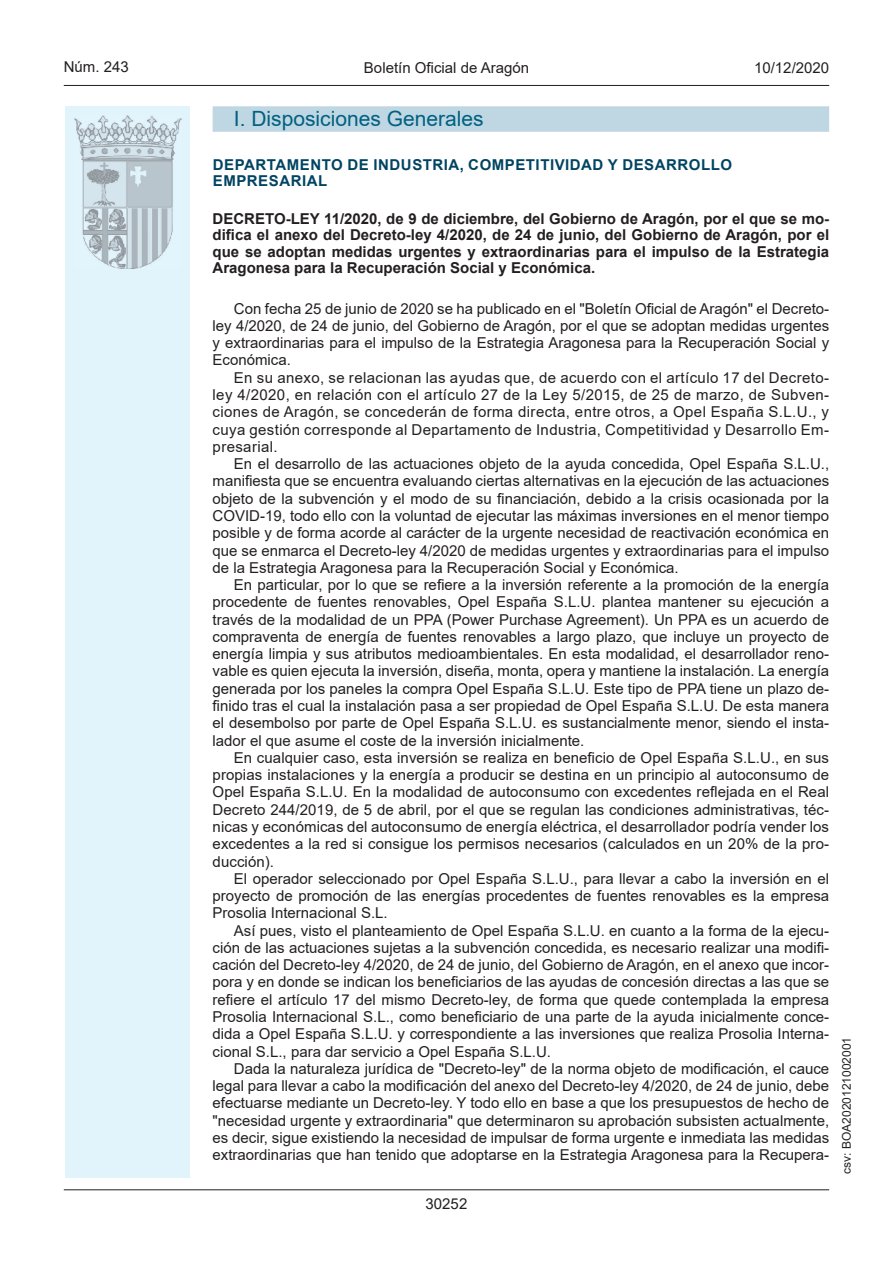
<style>
.page{position:relative;width:893px;height:1263px;background:#fff}
.page>*{position:absolute;margin:0;border:0;box-sizing:border-box;transform-origin:0 0}
.Titulo_sec{font:21px "Arial";color:#006180}
.inicio_de_parrafo{font:15px/17.2px "Arial";color:#231f20;text-align:justify}
.Titulo_text{font:700 15px/16.5px "Arial";color:#231f20;text-align:justify}
.emisor_text{font:700 15px/16.5px "Arial";letter-spacing:.035em;color:#004462}
.estilo_head-c{font:15px "Arial";color:#231f20}
.estilo_head-d{font:15px "Arial";color:#231f20}
.estilo_head-i{font:15px "Arial";color:#231f20}
.estilo_head-i-2{font:12px "Arial";color:#231f20}
</style>
<div class="page">
<hr style="left:64px;top:1189px;width:765px;height:1px;background:#231f20">
<hr style="left:64px;top:85px;width:765px;height:1px;background:#231f20">
<div style="left:65px;top:106px;width:125px;height:1072px;background:#e1f4fc"></div>
<img style="left:75px;top:115px;width:106px;height:153px">
<div style="left:213px;top:106px;width:616px;height:26px;background:#bfd6e3"></div>
<p class="estilo_head-i" style="left:64px;top:57px;width:67px">Núm. 243</p>
<p class="estilo_head-c" style="left:364px;top:57px;width:167px">Boletín Oficial de Aragón</p>
<p class="estilo_head-d" style="left:754px;top:57px;width:77px">10/12/2020</p>
<p class="Titulo_sec" style="left:234px;top:104px;width:251px">I. Disposiciones Generales</p>
<p class="emisor_text" style="left:213px;top:156px;width:521px">DEPARTAMENTO DE INDUSTRIA, COMPETITIVIDAD Y DESARROLLO<br>EMPRESARIAL</p>
<p class="Titulo_text" style="left:213px;top:210px;width:618px">DECRETO-LEY 11/2020, de 9 de diciembre, del Gobierno de Aragón, por el que se mo&shy;difica el anexo del Decreto-ley 4/2020, de 24 de junio, del Gobierno de Aragón, por el que se adoptan medidas urgentes y extraordinarias para el impulso de la Estrategia Aragonesa para la Recuperación Social y Económica.</p>
<p class="inicio_de_parrafo" style="left:213px;top:300px;width:618px;text-indent:21px">Con fecha 25 de junio de 2020 se ha publicado en el "Boletín Oficial de Aragón" el Decreto&shy;ley 4/2020, de 24 de junio, del Gobierno de Aragón, por el que se adoptan medidas urgentes y extraordinarias para el impulso de la Estrategia Aragonesa para la Recuperación Social y Económica.</p>
<p class="inicio_de_parrafo" style="left:213px;top:369px;width:618px;text-indent:21px">En su anexo, se relacionan las ayudas que, de acuerdo con el artículo 17 del Decreto&shy;ley 4/2020, en relación con el artículo 27 de la Ley 5/2015, de 25 de marzo, de Subven&shy;ciones de Aragón, se concederán de forma directa, entre otros, a Opel España S.L.U., y cuya gestión corresponde al Departamento de Industria, Competitividad y Desarrollo Em&shy;presarial.</p>
<p class="inicio_de_parrafo" style="left:213px;top:455px;width:618px;text-indent:21px">En el desarrollo de las actuaciones objeto de la ayuda concedida, Opel España S.L.U., manifiesta que se encuentra evaluando ciertas alternativas en la ejecución de las actuaciones objeto de la subvención y el modo de su financiación, debido a la crisis ocasionada por la COVID-19, todo ello con la voluntad de ejecutar las máximas inversiones en el menor tiempo posible y de forma acorde al carácter de la urgente necesidad de reactivación económica en que se enmarca el Decreto-ley 4/2020 de medidas urgentes y extraordinarias para el impulso de la Estrategia Aragonesa para la Recuperación Social y Económica.</p>
<p class="inicio_de_parrafo" style="left:213px;top:576px;width:618px;text-indent:21px">En particular, por lo que se refiere a la inversión referente a la promoción de la energía procedente de fuentes renovables, Opel España S.L.U. plantea mantener su ejecución a través de la modalidad de un PPA (Power Purchase Agreement). Un PPA es un acuerdo de compraventa de energía de fuentes renovables a largo plazo, que incluye un proyecto de energía limpia y sus atributos medioambientales. En esta modalidad, el desarrollador reno&shy;vable es quien ejecuta la inversión, diseña, monta, opera y mantiene la instalación. La energía generada por los paneles la compra Opel España S.L.U. Este tipo de PPA tiene un plazo de&shy;finido tras el cual la instalación pasa a ser propiedad de Opel España S.L.U. De esta manera el desembolso por parte de Opel España S.L.U. es sustancialmente menor, siendo el insta&shy;lador el que asume el coste de la inversión inicialmente.</p>
<p class="inicio_de_parrafo" style="left:213px;top:749px;width:618px;text-indent:21px">En cualquier caso, esta inversión se realiza en beneficio de Opel España S.L.U., en sus propias instalaciones y la energía a producir se destina en un principio al autoconsumo de Opel España S.L.U. En la modalidad de autoconsumo con excedentes reflejada en el Real Decreto 244/2019, de 5 de abril, por el que se regulan las condiciones administrativas, téc&shy;nicas y económicas del autoconsumo de energía eléctrica, el desarrollador podría vender los excedentes a la red si consigue los permisos necesarios (calculados en un 20% de la pro&shy;ducción).</p>
<p class="inicio_de_parrafo" style="left:213px;top:870px;width:618px;text-indent:21px">El operador seleccionado por Opel España S.L.U., para llevar a cabo la inversión en el proyecto de promoción de las energías procedentes de fuentes renovables es la empresa Prosolia Internacional S.L.</p>
<p class="inicio_de_parrafo" style="left:213px;top:922px;width:618px;text-indent:21px">Así pues, visto el planteamiento de Opel España S.L.U. en cuanto a la forma de la ejecu&shy;ción de las actuaciones sujetas a la subvención concedida, es necesario realizar una modifi&shy;cación del Decreto-ley 4/2020, de 24 de junio, del Gobierno de Aragón, en el anexo que incor&shy;pora y en donde se indican los beneficiarios de las ayudas de concesión directas a las que se refiere el artículo 17 del mismo Decreto-ley, de forma que quede contemplada la empresa Prosolia Internacional S.L., como beneficiario de una parte de la ayuda inicialmente conce&shy;dida a Opel España S.L.U. y correspondiente a las inversiones que realiza Prosolia Interna&shy;cional S.L., para dar servicio a Opel España S.L.U.</p>
<p class="inicio_de_parrafo" style="left:213px;top:1060px;width:618px;text-indent:21px">Dada la naturaleza jurídica de "Decreto-ley" de la norma objeto de modificación, el cauce legal para llevar a cabo la modificación del anexo del Decreto-ley 4/2020, de 24 de junio, debe efectuarse mediante un Decreto-ley. Y todo ello en base a que los presupuestos de hecho de "necesidad urgente y extraordinaria" que determinaron su aprobación subsisten actualmente, es decir, sigue existiendo la necesidad de impulsar de forma urgente e inmediata las medidas extraordinarias que han tenido que adoptarse en la Estrategia Aragonesa para la Recupera-</p>
<p class="inicio_de_parrafo" style="left:426px;top:1195px;width:43px">30252</p>
<p class="estilo_head-i-2" style="left:838px;top:1174px;width:138px;rotate:-90deg">csv: BOA2020121002001</p>
</div>
